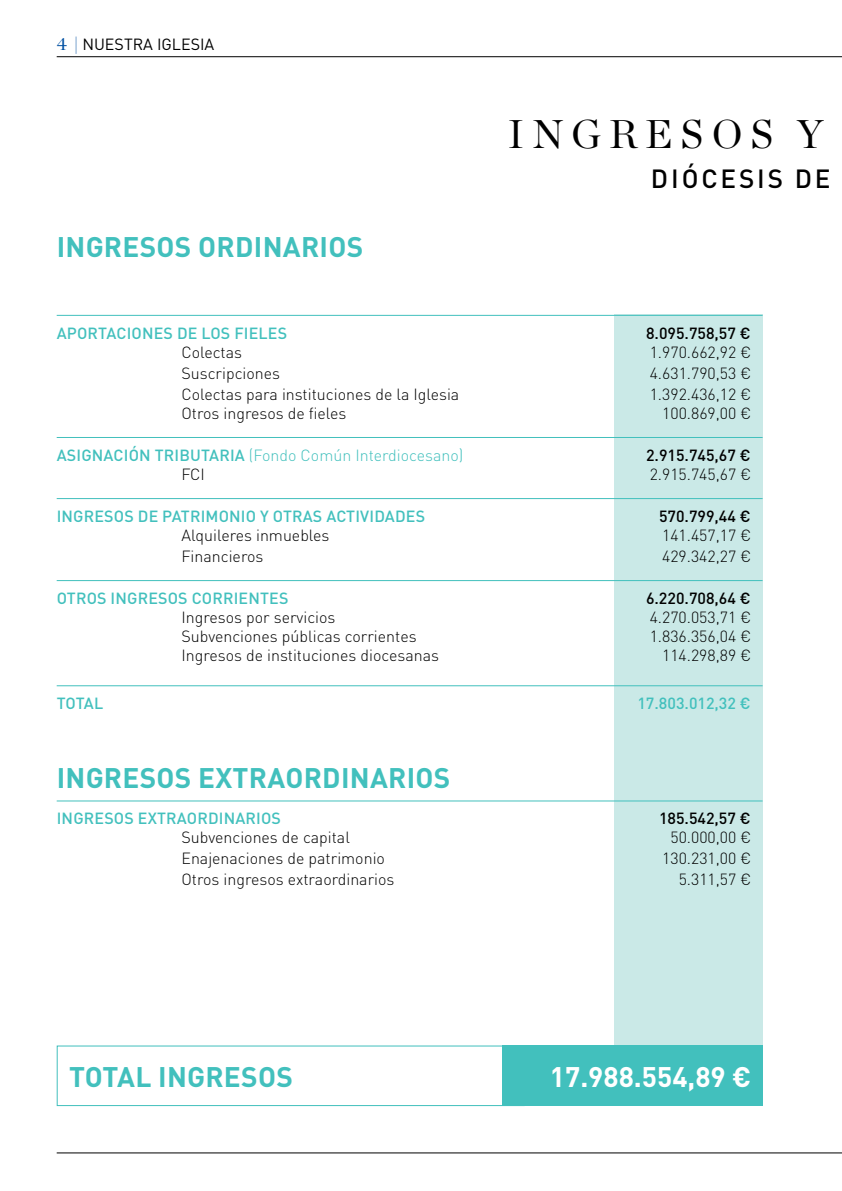
<style>
.page{position:relative;width:842px;height:1191px;background:#fff}
.page>*{position:absolute;margin:0;border:0;box-sizing:border-box;transform-origin:0 0}
.t1{font:40px "Chronicle Display";letter-spacing:.2em;color:#000}
.t2{font:700 28px "DIN Pro";letter-spacing:.01em;color:#42c0bd}
.t3{font:700 28px "DIN Pro";color:#fff}
.t4{font:500 26px "DIN Pro";color:#000}
.t5{font:300 16px "DIN Pro";color:#000}
.t6{font:500 16px "DIN Pro";letter-spacing:.01em;color:#42c0bd}
.t7{font:500 16px "DIN Pro";color:#000}
.t8{font:300 16px "DIN Pro";color:#42c0bd}
.t9{font:16px "DIN Pro";color:#000}
.s1{font-family:"Chronicle Display";font-size:18px;color:#0251a3}
.s2{font-weight:500}
</style>
<div class="page">
<hr style="left:57px;top:56px;width:785px;height:1px;background:#000">
<hr style="left:57px;top:1152px;width:785px;height:1px;background:#000">
<div style="left:614px;top:314px;width:149px;height:742px;background:#cae9e7"></div>
<hr style="left:57px;top:315px;width:706px;height:1px;background:#42c0bd">
<hr style="left:57px;top:437px;width:706px;height:1px;background:#42c0bd">
<hr style="left:57px;top:498px;width:706px;height:1px;background:#42c0bd">
<hr style="left:57px;top:580px;width:706px;height:1px;background:#42c0bd">
<hr style="left:57px;top:685px;width:706px;height:1px;background:#42c0bd">
<hr style="left:57px;top:800px;width:706px;height:1px;background:#42c0bd">
<div style="left:57px;top:1045px;width:468px;height:61px;border:1px solid #42c0bd"></div>
<div style="left:502px;top:1045px;width:261px;height:61px;background:#42c0bd"></div>
<p class="t9" style="left:57px;top:33px;width:159px"><span class="s1">4 |</span> NUESTRA IGLESIA</p>
<h2 class="t2" style="left:57px;top:228px;width:260px">INGRESOS ORDINARIOS</h2>
<h1 class="t1" style="left:508px;top:104px;width:317px">INGRESOS Y</h1>
<h3 class="t4" style="left:651px;top:161px;width:37px">DIÓCESIS</h3>
<h3 class="t4" style="left:795px;top:161px;width:18px">DE</h3>
<p class="t6" style="left:57px;top:322px;width:232px">APORTACIONES DE LOS FIELES</p>
<p class="t7" style="left:646px;top:322px;width:106px">8.095.758,57 €</p>
<p class="t5" style="left:181px;top:341px;width:62px">Colectas</p>
<p class="t5" style="left:650px;top:341px;width:103px">1.970.662,92 €</p>
<p class="t5" style="left:181px;top:362px;width:100px">Suscripciones</p>
<p class="t5" style="left:650px;top:362px;width:103px">4.631.790,53 €</p>
<p class="t5" style="left:181px;top:383px;width:279px">Colectas para instituciones de la Iglesia</p>
<p class="t5" style="left:650px;top:383px;width:103px">1.392.436,12 €</p>
<p class="t5" style="left:181px;top:402px;width:166px">Otros ingresos de fieles</p>
<p class="t5" style="left:662px;top:402px;width:91px">100.869,00 €</p>
<p class="t8" style="left:57px;top:444px;width:408px"><span class="s2">ASIGNACIÓN TRIBUTARIA</span> (Fondo Común Interdiocesano)</p>
<p class="t7" style="left:646px;top:444px;width:106px">2.915.745,67 €</p>
<p class="t5" style="left:181px;top:463px;width:25px">FCI</p>
<p class="t5" style="left:650px;top:463px;width:103px">2.915.745,67 €</p>
<p class="t6" style="left:57px;top:505px;width:370px">INGRESOS DE PATRIMONIO Y OTRAS ACTIVIDADES</p>
<p class="t7" style="left:659px;top:505px;width:93px">570.799,44 €</p>
<p class="t5" style="left:181px;top:524px;width:150px">Alquileres inmuebles</p>
<p class="t5" style="left:662px;top:524px;width:91px">141.457,17 €</p>
<p class="t5" style="left:181px;top:545px;width:83px">Financieros</p>
<p class="t5" style="left:662px;top:545px;width:91px">429.342,27 €</p>
<p class="t6" style="left:57px;top:587px;width:11px">OTROS</p>
<p class="t6" style="left:111px;top:587px;width:11px">INGRESOS</p>
<p class="t6" style="left:192px;top:587px;width:10px">CORRIENTES</p>
<p class="t7" style="left:646px;top:587px;width:106px">6.220.708,64 €</p>
<p class="t5" style="left:181px;top:606px;width:156px">Ingresos por servicios</p>
<p class="t5" style="left:650px;top:606px;width:103px">4.270.053,71 €</p>
<p class="t5" style="left:181px;top:625px;width:237px">Subvenciones públicas corrientes</p>
<p class="t5" style="left:650px;top:625px;width:103px">1.836.356,04 €</p>
<p class="t5" style="left:181px;top:644px;width:259px">Ingresos de instituciones diocesanas</p>
<p class="t5" style="left:662px;top:644px;width:91px">114.298,89 €</p>
<p class="t6" style="left:57px;top:692px;width:48px">TOTAL</p>
<p class="t6" style="left:637px;top:692px;width:115px">17.803.012,32 €</p>
<h2 class="t2" style="left:57px;top:759px;width:230px">INGRESOS EXTRAOR</h2>
<h2 class="t2" style="left:322px;top:759px;width:82px">DINARIOS</h2>
<p class="t6" style="left:57px;top:807px;width:140px">INGRESOS EXTRAORDINARIOS</p>
<p class="t7" style="left:659px;top:807px;width:93px">185.542,57 €</p>
<p class="t5" style="left:181px;top:826px;width:170px">Subvenciones de capital</p>
<p class="t5" style="left:670px;top:826px;width:82px">50.000,00 €</p>
<p class="t5" style="left:181px;top:847px;width:205px">Enajenaciones de patrimonio</p>
<p class="t5" style="left:662px;top:847px;width:91px">130.231,00 €</p>
<p class="t5" style="left:181px;top:868px;width:215px">Otros ingresos extraordinarios</p>
<p class="t5" style="left:679px;top:868px;width:74px">5.311,57 €</p>
<h2 class="t2" style="left:69px;top:1057px;width:225px">TOTAL INGRESOS</h2>
<h2 class="t3" style="left:550px;top:1057px;width:203px">17.988.554,89 €</h2>
</div>
